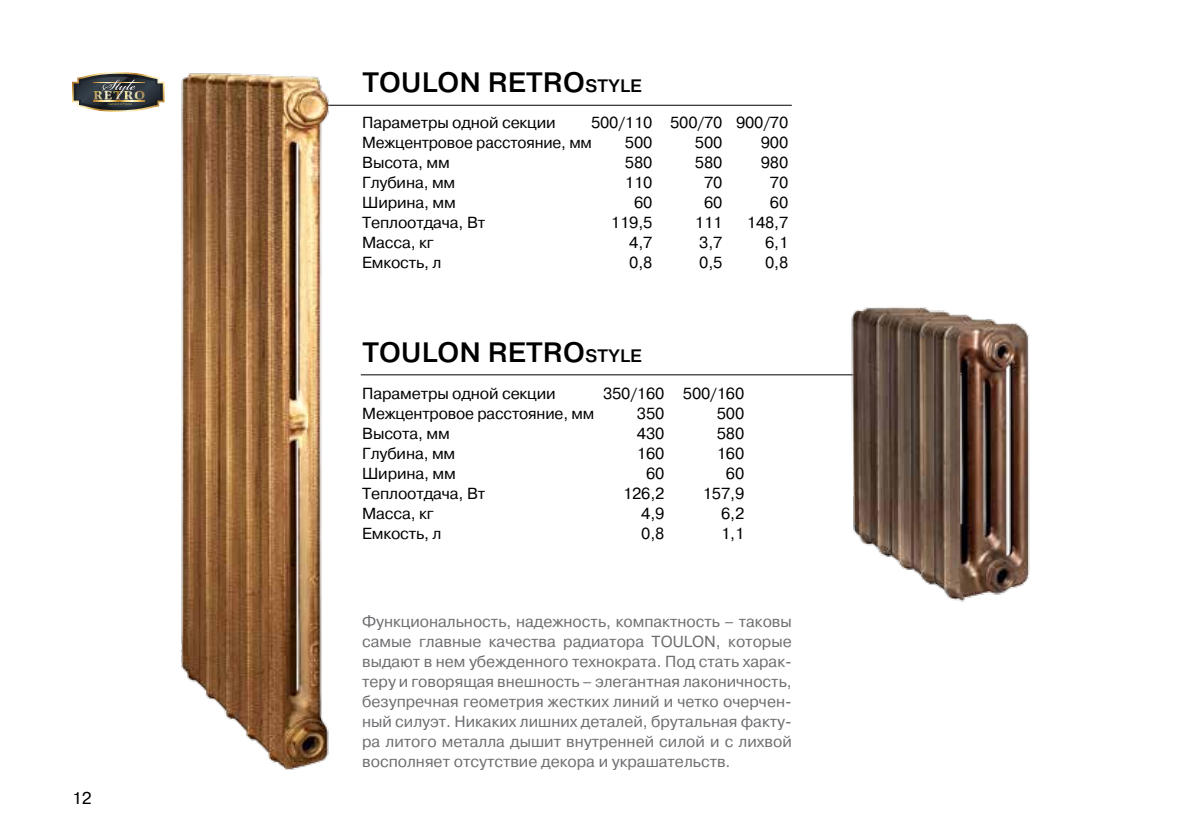
<style>
.page{position:relative;width:1191px;height:840px;background:#fff}
.page>*{position:absolute;margin:0;border:0;box-sizing:border-box;transform-origin:0 0}
.t1{font:500 28px "Pragmatica";letter-spacing:.01em;color:#000}
.t2{font:17px "Pragmatica";color:#000}
.t3{font:16px/20px "Pragmatica";color:#6d6e71;text-align:justify}
.t4{font:16px/20px "Pragmatica";letter-spacing:-.01em;color:#000}
.s1{font-size:18px}
</style>
<div class="page">
<svg style="left:72px;top:72px;width:92px;height:40px;background:#706f66"></svg>
<hr style="left:188px;top:105px;width:604px;height:1px;background:#000">
<hr style="left:361px;top:374px;width:603px;height:1px;background:#000">
<img style="left:181px;top:73px;width:168px;height:697px">
<img style="left:833px;top:307px;width:197px;height:295px">
<p class="t2" style="left:72px;top:787px;width:21px">12</p>
<h1 class="t1" style="left:362px;top:64px;width:281px">TOULON RETRO<span class="s1">STYLE</span></h1>
<p class="t4" style="left:362px;top:113px;width:195px">Параметры одной секции</p>
<p class="t4" style="left:362px;top:113px;width:427px;text-indent:229px">500/110 500/70 900/70<br>Межцентровое расстояние, мм</p>
<p class="t4" style="left:625px;top:133px;width:29px">500</p>
<p class="t4" style="left:695px;top:133px;width:29px">500</p>
<p class="t4" style="left:761px;top:133px;width:29px">900</p>
<p class="t4" style="left:362px;top:153px;width:89px">Высота, мм</p>
<p class="t4" style="left:625px;top:153px;width:29px">580</p>
<p class="t4" style="left:695px;top:153px;width:29px">580</p>
<p class="t4" style="left:761px;top:153px;width:29px">980</p>
<p class="t4" style="left:362px;top:173px;width:95px">Глубина, мм</p>
<p class="t4" style="left:625px;top:173px;width:29px">110</p>
<p class="t4" style="left:704px;top:173px;width:20px">70</p>
<p class="t4" style="left:770px;top:173px;width:20px">70</p>
<p class="t4" style="left:362px;top:193px;width:95px">Ширина, мм</p>
<p class="t4" style="left:634px;top:193px;width:20px">60</p>
<p class="t4" style="left:704px;top:193px;width:20px">60</p>
<p class="t4" style="left:770px;top:193px;width:20px">60</p>
<p class="t4" style="left:362px;top:213px;width:125px">Теплоотдача, Вт</p>
<p class="t4" style="left:611px;top:213px;width:43px">119,5</p>
<p class="t4" style="left:695px;top:213px;width:29px">111</p>
<p class="t4" style="left:747px;top:213px;width:43px">148,7</p>
<p class="t4" style="left:362px;top:233px;width:73px">Масса, кг</p>
<p class="t4" style="left:629px;top:233px;width:25px">4,7</p>
<p class="t4" style="left:699px;top:233px;width:25px">3,7</p>
<p class="t4" style="left:765px;top:233px;width:25px">6,1</p>
<p class="t4" style="left:362px;top:253px;width:81px">Емкость, л</p>
<p class="t4" style="left:629px;top:253px;width:25px">0,8</p>
<p class="t4" style="left:699px;top:253px;width:25px">0,5</p>
<p class="t4" style="left:765px;top:253px;width:25px">0,8</p>
<h1 class="t1" style="left:362px;top:334px;width:281px">TOULON RETRO<span class="s1">STYLE</span></h1>
<p class="t4" style="left:362px;top:383px;width:195px">Параметры одной секции</p>
<p class="t4" style="left:603px;top:383px;width:143px">350/160 500/160</p>
<p class="t4" style="left:362px;top:403px;width:234px">Межцентровое расстояние, мм</p>
<p class="t4" style="left:637px;top:403px;width:29px">350</p>
<p class="t4" style="left:717px;top:403px;width:29px">500</p>
<p class="t4" style="left:362px;top:423px;width:89px">Высота, мм</p>
<p class="t4" style="left:637px;top:423px;width:29px">430</p>
<p class="t4" style="left:717px;top:423px;width:29px">580</p>
<p class="t4" style="left:362px;top:443px;width:95px">Глубина, мм</p>
<p class="t4" style="left:637px;top:443px;width:29px">160</p>
<p class="t4" style="left:717px;top:443px;width:29px">160</p>
<p class="t4" style="left:362px;top:463px;width:95px">Ширина, мм</p>
<p class="t4" style="left:646px;top:463px;width:20px">60</p>
<p class="t4" style="left:726px;top:463px;width:20px">60</p>
<p class="t4" style="left:362px;top:483px;width:125px">Теплоотдача, Вт</p>
<p class="t4" style="left:623px;top:483px;width:43px">126,2</p>
<p class="t4" style="left:703px;top:483px;width:43px">157,9</p>
<p class="t4" style="left:362px;top:503px;width:73px">Масса, кг</p>
<p class="t4" style="left:641px;top:503px;width:25px">4,9</p>
<p class="t4" style="left:721px;top:503px;width:25px">6,2</p>
<p class="t4" style="left:362px;top:523px;width:81px">Емкость, л</p>
<p class="t4" style="left:641px;top:523px;width:25px">0,8</p>
<p class="t4" style="left:721px;top:523px;width:25px">1,1</p>
<p class="t3" style="left:362px;top:611px;width:431px">Функциональность, надежность, компактность – таковы самые главные качества радиатора TOULON, которые выдают в нем убежденного технократа. Под стать харак&shy;теру и говорящая внешность – элегантная лаконичность, безупречная геометрия жестких линий и четко очерчен&shy;ный силуэт. Никаких лишних деталей, брутальная факту&shy;ра литого металла дышит внутренней силой и с лихвой восполняет отсутствие декора и украшательств.</p>
</div>
